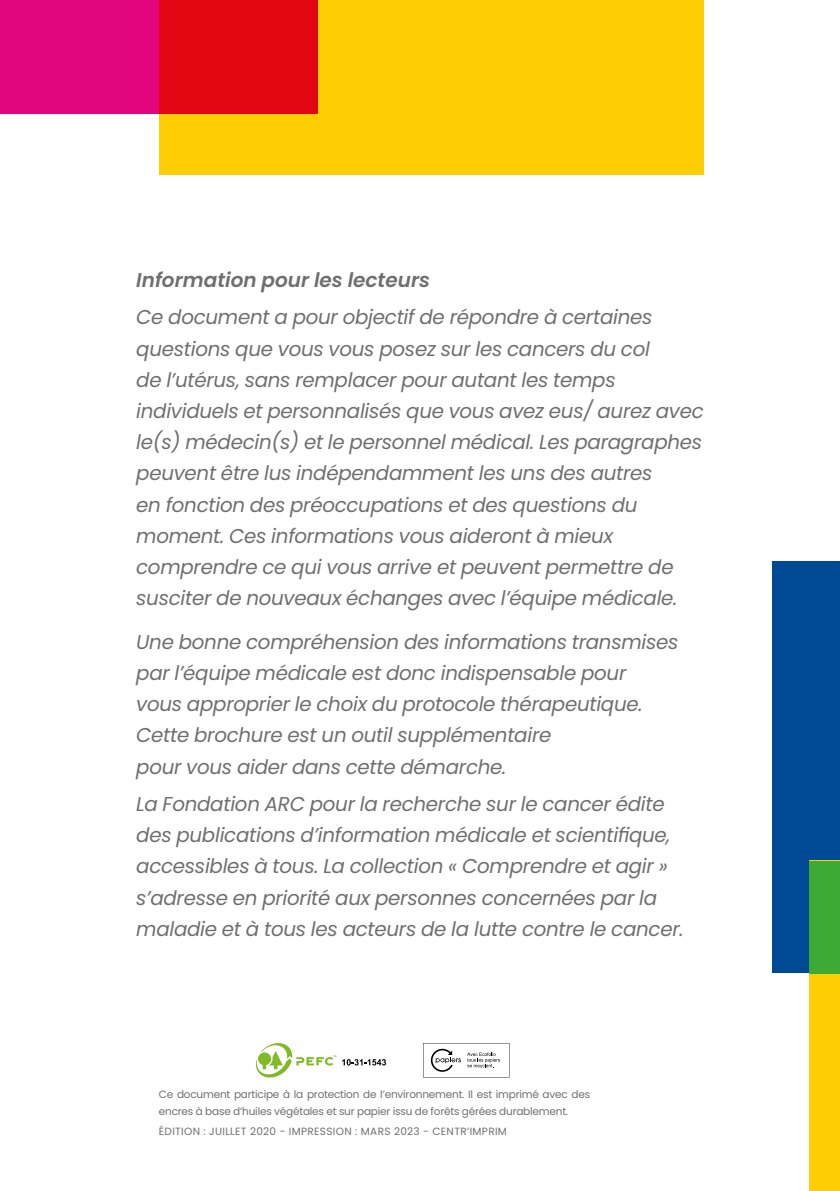
<style>
.page{position:relative;width:840px;height:1191px;background:#fff}
.page>*{position:absolute;margin:0;border:0;box-sizing:border-box;transform-origin:0 0}
.t1{font:italic 20px/31.2px "Poppins";letter-spacing:-.015em;color:#706f6f}
.t2{font:italic 600 20px "Poppins";color:#706f6f}
.t3{font:10.4px/17px "Poppins";letter-spacing:-.02em;color:#706f6f}
.t4{font:10.4px "Poppins";letter-spacing:.03em;color:#706f6f}
</style>
<div class="page">
<div style="left:771px;top:561px;width:68px;height:412px;background:#004994"></div>
<div style="left:808px;top:861px;width:31px;height:330px;background:#ffcd03"></div>
<div style="left:808px;top:861px;width:31px;height:112px;background:#3caa35"></div>
<div style="left:159px;top:0;width:544px;height:175px;background:#ffcd03"></div>
<div style="left:0;top:0;width:317px;height:113px;background:#e3057d"></div>
<div style="left:159px;top:0;width:158px;height:113px;background:#e30613"></div>
<svg style="left:342px;top:1059px;width:44px;height:6px"></svg>
<svg style="left:256px;top:1043px;width:80px;height:34px"></svg>
<svg style="left:423px;top:1043px;width:86px;height:34px"></svg>
<p class="t2" style="left:136px;top:268px;width:295px">Information pour les lecteurs</p>
<p class="t1" style="left:136px;top:302px;width:568px">Ce document a pour objectif de répondre à certaines questions que vous vous posez sur les cancers du col<br>de l’utérus, sans remplacer pour autant les temps individuels et personnalisés que vous avez eus/ aurez avec le(s) médecin(s) et le personnel médical. Les paragraphes peuvent être lus indépendamment les uns des autres<br>en fonction des préoccupations et des questions du moment. Ces informations vous aideront à mieux comprendre ce qui vous arrive et peuvent permettre de susciter de nouveaux échanges avec l’équipe médicale.</p>
<p class="t1" style="left:136px;top:626px;width:543px">Une bonne compréhension des informations transmises par l’équipe médicale est donc indispensable pour<br>vous approprier le choix du protocole thérapeutique.<br>Cette brochure est un outil supplémentaire<br>pour vous aider dans cette démarche.</p>
<p class="t1" style="left:136px;top:788px;width:548px">La Fondation ARC pour la recherche sur le cancer édite des publications d’information médicale et scientifique, accessibles à tous. La collection « Comprendre et agir » s’adresse en priorité aux personnes concernées par la maladie et à tous les acteurs de la lutte contre le cancer.</p>
<p class="t3" style="left:159px;top:1085px;width:432px">Ce document participe à la protection de l’environnement. Il est imprimé avec des encres à base d’huiles végétales et sur papier issu de forêts gérées durablement.</p>
<p class="t4" style="left:159px;top:1125px;width:349px">ÉDITION : JUILLET 2020 - IMPRESSION : MARS 2023 - CENTR’IMPRIM</p>
</div>
